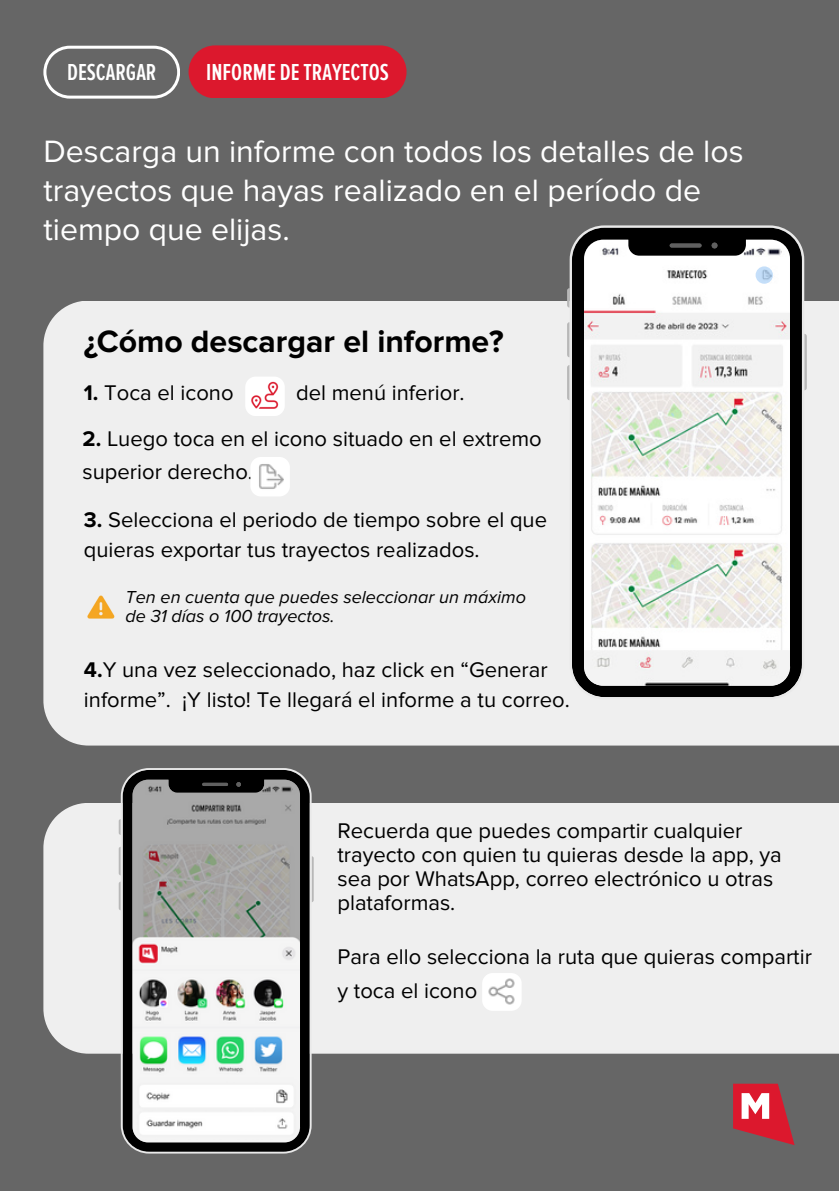
<style>
.page{position:relative;width:839px;height:1191px;background:#fff}
.page>*{position:absolute;margin:0;border:0;box-sizing:border-box;transform-origin:0 0}
.t1{font:32px/39px "Proxima Nova";color:#fff}
.t2{font:700 32px "Proxima Nova";color:#000}
.t3{font:600 24px "Proxima Nova Ex Cn";color:#fff}
.t4{font:22px/24px "Proxima Nova";color:#000}
.t5{font:italic 18px/19.6px "Proxima Nova";color:#000}
.s1{font-weight:700}
</style>
<div class="page">
<div style="left:0;top:0;width:838px;height:1191px;background:#666"></div>
<svg style="left:733px;top:1084px;width:61px;height:61px"></svg>
<svg style="left:43px;top:46px;width:137px;height:52px"></svg>
<svg style="left:188px;top:45px;width:218px;height:53px;background:#d41c30"></svg>
<div style="left:43px;top:301px;width:795px;height:445px;background:#efefef"></div>
<div style="left:245px;top:377px;width:40px;height:39px;background:#fff;border-radius:10px"></div>
<svg style="left:567px;top:288px;width:2px;height:20px"></svg>
<svg style="left:567px;top:322px;width:2px;height:35px"></svg>
<svg style="left:567px;top:365px;width:2px;height:35px"></svg>
<svg style="left:804px;top:334px;width:2px;height:56px"></svg>
<svg style="left:569px;top:225px;width:235px;height:474px;background:#c9c9c7"></svg>
<svg style="left:755px;top:266px;width:18px;height:18px"></svg>
<img style="left:251px;top:381px;width:28px;height:28px">
<div style="left:250px;top:457px;width:40px;height:39px;background:#fff;border-radius:11px"></div>
<img style="left:253px;top:458px;width:36px;height:36px">
<img style="left:84px;top:590px;width:34px;height:33px">
<div style="left:43px;top:803px;width:795px;height:251px;background:#efefef"></div>
<svg style="left:119px;top:819px;width:2px;height:16px"></svg>
<svg style="left:119px;top:847px;width:2px;height:28px"></svg>
<svg style="left:119px;top:882px;width:2px;height:28px"></svg>
<svg style="left:311px;top:856px;width:3px;height:46px"></svg>
<svg style="left:121px;top:768px;width:190px;height:386px;background:#a5a8a6"></svg>
<div style="left:482px;top:973px;width:39px;height:38px;background:#fff;border-radius:11px"></div>
<img style="left:488px;top:978px;width:27px;height:27px">
<h3 class="t3" style="left:67px;top:58px;width:91px">DESCARGAR</h3>
<h3 class="t3" style="left:206px;top:58px;width:184px">INFORME DE TRAYECTOS</h3>
<p class="t1" style="left:43px;top:132px;width:701px">Descarga un informe con todos los detalles de los trayectos que hayas realizado en el período de tiempo que elijas.</p>
<p class="t2" style="left:84px;top:322px;width:421px">¿Cómo descargar el informe?</p>
<h2 class="t4" style="left:84px;top:381px;width:151px"><span class="s1">1.</span> Toca el icono</h2>
<h2 class="t4" style="left:296px;top:381px;width:170px">del menú inferior.</h2>
<p class="t4" style="left:83px;top:423px;width:461px;line-height:33px"><span class="s1">2.</span> Luego toca en el icono situado en el extremo superior derecho.</p>
<h4 class="t4" style="left:84px;top:505px;width:464px;line-height:30px"><span class="s1">3.</span> Selecciona el periodo de tiempo sobre el que quieras exportar tus trayectos realizados.</h4>
<p class="t5" style="left:125px;top:587px;width:402px">Ten en cuenta que puedes seleccionar un máximo de 31 días o 100 trayectos.</p>
<p class="t4" style="left:84px;top:655px;width:487px;line-height:30px"><span class="s1">4.</span>Y una vez seleccionado, haz click en “Generar informe”. ¡Y listo! Te llegará el informe a tu correo.</p>
<h4 class="t4" style="left:337px;top:819px;width:446px">Recuerda que puedes compartir cualquier trayecto con quien tu quieras desde la app, ya sea por WhatsApp, correo electrónico u otras plataformas.</h4>
<h4 class="t4" style="left:337px;top:940px;width:476px;line-height:34.4px">Para ello selecciona la ruta que quieras compartir y toca el icono</h4>
</div>
